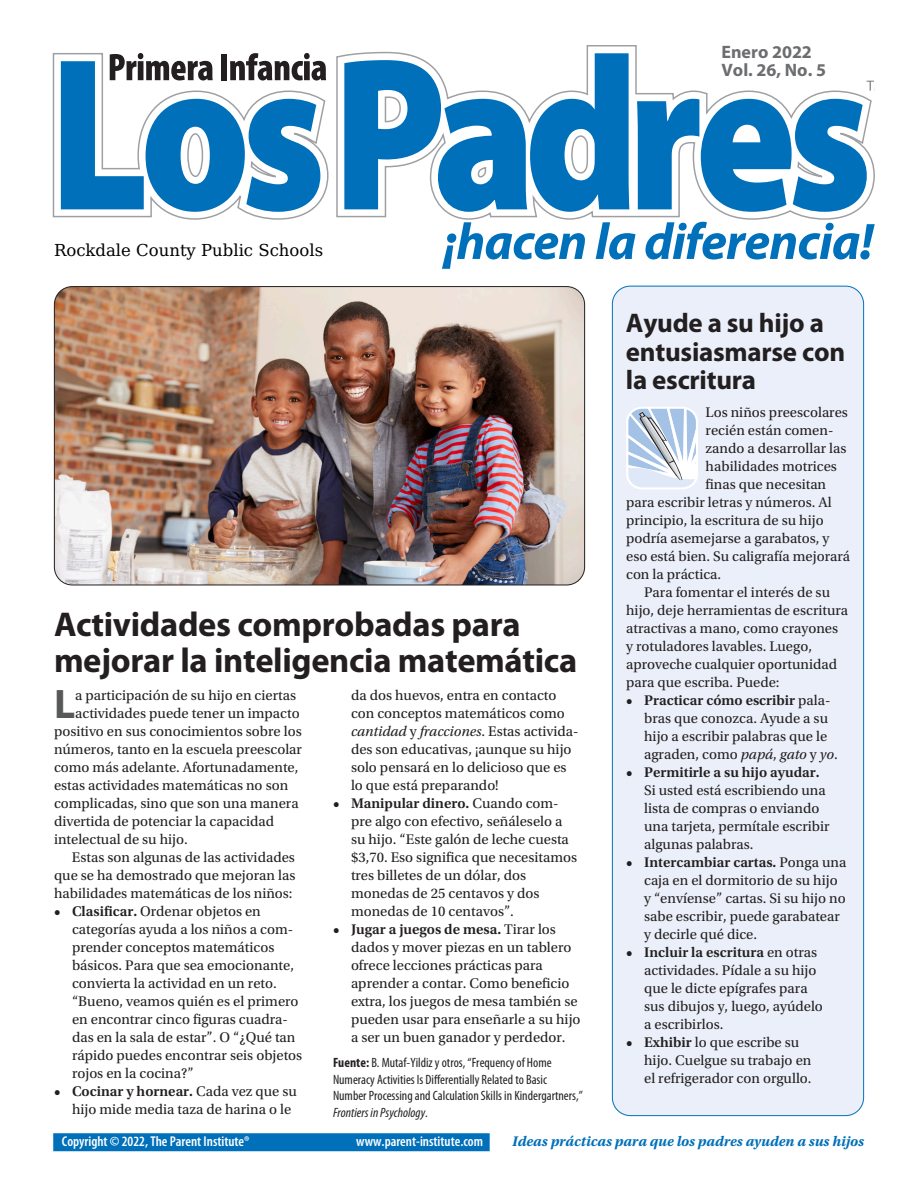
<style>
.page{position:relative;width:918px;height:1188px;background:#fff}
.page>*{position:absolute;margin:0;border:0;box-sizing:border-box;transform-origin:0 0}
.t1{font:700 41.4px "Myriad Pro";color:#57585a}
.t2{font:700 34.5px/36px "Myriad Pro";letter-spacing:-.01em;color:#231f20}
.t3{font:700 27px/28.5px "Myriad Pro";letter-spacing:-.01em;color:#231f20}
.t4{font:700 18px/18px "Myriad Pro";color:#6c6d70}
.t5{font:16.5px "DejaVu Math Te X Gyre";color:#000}
.t6{font:14.7px/18px "Utopia Std";color:#231f20}
.t7{font:italic 700 14.7px "Utopia Std";color:#0070ba}
.t8{font:600 14.7px "Utopia Std";color:#231f20}
.t9{font:600 condensed 14.25px "Myriad Pro";color:#fff}
.t10{font:condensed 13.5px/16.5px "Myriad Pro";color:#231f20}
.s1{font-style:italic}
.s2{font-weight:600}
.s3{font-weight:700}
</style>
<div class="page">
<div style="left:612px;top:286px;width:252px;height:830px;background:#eaeff9;border-radius:18px"></div>
<div style="left:54px;top:1134px;width:435px;height:16px;background:#0070ba"></div>
<div style="left:53px;top:1133px;width:437px;height:18px;border:2px solid #0070ba"></div>
<svg style="left:626px;top:407px;width:72px;height:82px"></svg>
<svg style="left:442px;top:222px;width:143px;height:47px"></svg>
<svg style="left:596px;top:222px;width:40px;height:38px"></svg>
<svg style="left:645px;top:222px;width:230px;height:38px"></svg>
<svg style="left:53px;top:45px;width:822px;height:175px"></svg>
<svg style="left:344px;top:53px;width:285px;height:159px"></svg>
<svg style="left:637px;top:99px;width:230px;height:113px"></svg>
<svg style="left:61px;top:53px;width:265px;height:159px"></svg>
<svg style="left:867px;top:81px;width:8px;height:10px"></svg>
<img style="left:54px;top:287px;width:531px;height:298px">
<p class="t4" style="left:722px;top:42px;width:106px">Enero 2022<br>Vol. 26, No. 5</p>
<p class="t5" style="left:54px;top:243px;width:271px">Rockdale County Public Schools</p>
<h2 class="t2" style="left:54px;top:606px;width:525px">Actividades comprobadas para mejorar la inteligencia matemática</h2>
<h1 class="t1" style="left:54px;top:677px;width:23px">L</h1>
<p class="t6" style="left:75px;top:686px;width:222px">a participación de su hijo en ciertas</p>
<p class="t6" style="left:351px;top:686px;width:229px">da dos huevos, entra en contacto con conceptos matemáticos como <span class="s1">cantidad</span> y <span class="s1">fracciones</span>. Estas activida&shy;des son educativas, ¡aunque su hijo solo pensará en lo delicioso que es lo que está preparando!</p>
<p class="t6" style="left:351px;top:794px;width:228px;text-indent:-18px"><span class="s2">• Manipular dinero.</span> Cuando com&shy;pre algo con efectivo, señáleselo a su hijo. “Este galón de leche cuesta $3,70. Eso significa que necesitamos tres billetes de un dólar, dos monedas de 25 centavos y dos monedas de 10 centavos”.</p>
<p class="t6" style="left:351px;top:920px;width:231px;text-indent:-18px"><span class="s2">• Jugar a juegos de mesa.</span> Tirar los dados y mover piezas en un tablero ofrece lecciones prácticas para aprender a contar. Como beneficio extra, los juegos de mesa también se pueden usar para enseñarle a su hijo a ser un buen ganador y perdedor.</p>
<p class="t10" style="left:333px;top:1054px;width:251px"><span class="s3">Fuente:</span> B. Mutaf-Yildiz y otros, “Frequency of Home Numeracy Activities Is Differentially Related to Basic Number Processing and Calculation Skills in Kindergartners,” <span class="s1">Frontiers in Psychology</span>.</p>
<p class="t6" style="left:75px;top:704px;width:226px">actividades puede tener un impacto</p>
<p class="t6" style="left:54px;top:722px;width:249px">positivo en sus conocimientos sobre los</p>
<p class="t6" style="left:54px;top:740px;width:250px">números, tanto en la escuela preescolar</p>
<p class="t6" style="left:54px;top:758px;width:246px">como más adelante. Afortunadamente,</p>
<p class="t6" style="left:54px;top:776px;width:236px">estas actividades matemáticas no son</p>
<p class="t6" style="left:54px;top:794px;width:246px">complicadas, sino que son una manera</p>
<p class="t6" style="left:54px;top:812px;width:222px">divertida de potenciar la capacidad</p>
<p class="t6" style="left:54px;top:830px;width:135px">intelectual de su hijo.</p>
<p class="t6" style="left:72px;top:848px;width:224px">Estas son algunas de las actividades</p>
<p class="t6" style="left:54px;top:866px;width:243px">que se ha demostrado que mejoran las</p>
<p class="t6" style="left:54px;top:884px;width:240px">habilidades matemáticas de los niños:</p>
<p class="t6" style="left:72px;top:902px;width:232px;text-indent:-18px"><span class="s2">• Clasificar.</span> Ordenar objetos en categorías ayuda a los niños a com&shy;prender conceptos matemáticos básicos. Para que sea emocionante, convierta la actividad en un reto. “Bueno, veamos quién es el primero en encontrar cinco figuras cuadra&shy;das en la sala de estar”. O “¿Qué tan rápido puedes encontrar seis objetos rojos en la cocina?”</p>
<p class="t6" style="left:72px;top:1082px;width:226px;text-indent:-18px"><span class="s2">• Cocinar y hornear.</span> Cada vez que su hijo mide media taza de harina o le</p>
<h3 class="t3" style="left:626px;top:308px;width:221px">Ayude a su hijo a entusiasmarse con la escritura</h3>
<p class="t6" style="left:706px;top:404px;width:144px">Los niños preescolares</p>
<p class="t6" style="left:706px;top:422px;width:129px">recién están comen-</p>
<p class="t6" style="left:706px;top:440px;width:142px">zando a desarrollar las</p>
<p class="t6" style="left:706px;top:458px;width:133px">habilidades motrices</p>
<p class="t6" style="left:706px;top:476px;width:122px">finas que necesitan</p>
<p class="t6" style="left:626px;top:494px;width:207px">para escribir letras y números. Al</p>
<p class="t6" style="left:626px;top:512px;width:199px">principio, la escritura de su hijo</p>
<p class="t6" style="left:626px;top:530px;width:205px">podría asemejarse a garabatos, y</p>
<p class="t6" style="left:626px;top:548px;width:226px">eso está bien. Su caligrafía mejorará</p>
<p class="t6" style="left:626px;top:566px;width:97px">con la práctica.</p>
<p class="t6" style="left:644px;top:584px;width:187px">Para fomentar el interés de su</p>
<p class="t6" style="left:626px;top:602px;width:224px">hijo, deje herramientas de escritura</p>
<p class="t6" style="left:626px;top:620px;width:214px">atractivas a mano, como crayones</p>
<p class="t6" style="left:626px;top:638px;width:187px">y rotuladores lavables. Luego,</p>
<p class="t6" style="left:626px;top:656px;width:213px">aproveche cualquier oportunidad</p>
<p class="t6" style="left:626px;top:674px;width:155px">para que escriba. Puede:</p>
<p class="t6" style="left:644px;top:692px;width:195px;text-indent:-18px"><span class="s2">• Practicar cómo escribir</span> pala&shy;bras que conozca. Ayude a su hijo a escribir palabras que le agraden, como <span class="s1">papá</span>, <span class="s1">gato</span> y <span class="s1">yo</span>.</p>
<p class="t8" style="left:626px;top:764px;width:195px">• Permitirle a su hijo ayudar.</p>
<p class="t6" style="left:644px;top:782px;width:187px">Si usted está escribiendo una lista de compras o enviando una tarjeta, permítale escribir algunas palabras.</p>
<p class="t6" style="left:644px;top:854px;width:204px;text-indent:-18px"><span class="s2">• Intercambiar cartas.</span> Ponga una caja en el dormitorio de su hijo y “envíense” cartas. Si su hijo no sabe escribir, puede garabatear y decirle qué dice.</p>
<p class="t6" style="left:644px;top:944px;width:180px;text-indent:-18px"><span class="s2">• Incluir la escritura</span> en otras actividades. Pídale a su hijo que le dicte epígrafes para sus dibujos y, luego, ayúdelo a escribirlos.</p>
<p class="t6" style="left:644px;top:1034px;width:169px;text-indent:-18px"><span class="s2">• Exhibir</span> lo que escribe su hijo. Cuelgue su trabajo en el refrigerador con orgullo.</p>
<p class="t9" style="left:62px;top:1133px;width:189px">Copyright © 2022, The Parent Institute®</p>
<p class="t9" style="left:356px;top:1133px;width:128px">www.parent-institute.com</p>
<p class="t7" style="left:512px;top:1132px;width:353px">Ideas prácticas para que los padres ayuden a sus hijos</p>
</div>
